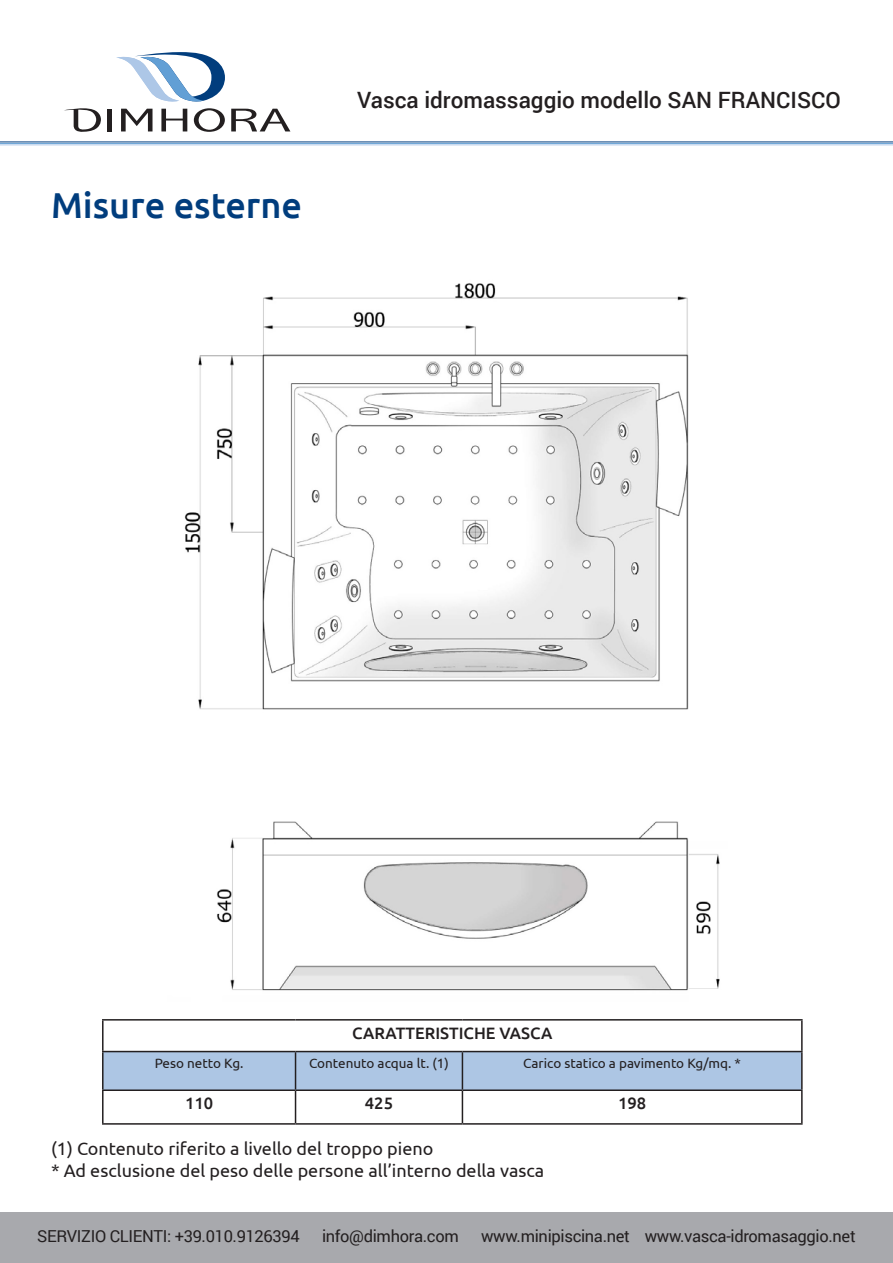
<style>
.page{position:relative;width:893px;height:1263px;background:#fff}
.page>*{position:absolute;margin:0;border:0;box-sizing:border-box;transform-origin:0 0}
.t1{font:500 36px "Ubuntu";color:#013d7d}
.t2{font:500 22.5px "Roboto";color:#231f20}
.t3{font:18px "Ubuntu";color:#231f20}
.t4{font:16.5px "Roboto";letter-spacing:-.02em;color:#231f20}
.t5{font:500 16.5px "Ubuntu";color:#231f20}
.t6{font:13.5px "Ubuntu";color:#231f20}
</style>
<div class="page">
<div style="left:0;top:1212px;width:893px;height:51px;background:#a8a9ad"></div>
<svg style="left:194px;top:108px;width:31px;height:24px"></svg>
<svg style="left:64px;top:108px;width:37px;height:24px"></svg>
<svg style="left:231px;top:109px;width:59px;height:22px"></svg>
<div style="left:107px;top:109px;width:5px;height:22px;background:#231f20"></div>
<svg style="left:161px;top:109px;width:26px;height:22px"></svg>
<svg style="left:121px;top:109px;width:32px;height:22px"></svg>
<svg style="left:116px;top:52px;width:109px;height:50px"></svg>
<hr style="left:0;top:142px;width:893px;height:1px;background:#013d7d">
<hr style="left:0;top:143px;width:893px;height:1px;background:#629fd5">
<hr style="left:0;top:144px;width:893px;height:1px;background:#adc7e7">
<svg style="left:104px;top:1052px;width:697px;height:71px"></svg>
<hr style="left:102px;top:1019px;width:194px;height:1px;background:#231f20">
<hr style="left:102px;top:1020px;width:2px;height:31px;background:#231f20">
<hr style="left:296px;top:1019px;width:166px;height:1px;background:#231f20">
<hr style="left:462px;top:1019px;width:341px;height:1px;background:#231f20">
<hr style="left:801px;top:1020px;width:2px;height:31px;background:#231f20">
<hr style="left:102px;top:1051px;width:194px;height:1px;background:#231f20">
<hr style="left:102px;top:1052px;width:2px;height:37px;background:#231f20">
<hr style="left:296px;top:1051px;width:166px;height:1px;background:#231f20">
<hr style="left:295px;top:1052px;width:1px;height:37px;background:#231f20">
<hr style="left:462px;top:1051px;width:341px;height:1px;background:#231f20">
<hr style="left:462px;top:1052px;width:1px;height:37px;background:#231f20">
<hr style="left:801px;top:1052px;width:2px;height:37px;background:#231f20">
<hr style="left:102px;top:1089px;width:194px;height:2px;background:#231f20">
<hr style="left:102px;top:1091px;width:2px;height:32px;background:#231f20">
<hr style="left:296px;top:1089px;width:166px;height:2px;background:#231f20">
<hr style="left:295px;top:1091px;width:1px;height:32px;background:#231f20">
<hr style="left:462px;top:1089px;width:341px;height:2px;background:#231f20">
<hr style="left:462px;top:1091px;width:1px;height:32px;background:#231f20">
<hr style="left:801px;top:1091px;width:2px;height:32px;background:#231f20">
<hr style="left:102px;top:1123px;width:194px;height:2px;background:#231f20">
<hr style="left:296px;top:1123px;width:166px;height:2px;background:#231f20">
<hr style="left:462px;top:1123px;width:341px;height:2px;background:#231f20">
<img style="left:184px;top:283px;width:536px;height:708px">
<p class="t1" style="left:51px;top:183px;width:253px">Misure esterne</p>
<p class="t2" style="left:357px;top:84px;width:485px">Vasca idromassaggio modello SAN FRANCISCO</p>
<p class="t5" style="left:352px;top:1022px;width:202px">CARATTERISTICHE VASCA</p>
<p class="t6" style="left:155px;top:1055px;width:90px">Peso netto Kg.</p>
<p class="t6" style="left:309px;top:1055px;width:141px">Contenuto acqua lt. (1)</p>
<p class="t6" style="left:523px;top:1055px;width:219px">Carico statico a pavimento Kg/mq. *</p>
<p class="t5" style="left:185px;top:1093px;width:30px">110</p>
<p class="t5" style="left:365px;top:1093px;width:30px">425</p>
<p class="t5" style="left:618px;top:1093px;width:30px">198</p>
<p class="t3" style="left:51px;top:1138px;width:384px">(1) Contenuto riferito a livello del troppo pieno</p>
<p class="t3" style="left:51px;top:1159px;width:495px">* Ad esclusione del peso delle persone all’interno della vasca</p>
<p class="t4" style="left:37px;top:1224px;width:264px">SERVIZIO CLIENTI: +39.010.9126394</p>
<p class="t4" style="left:322px;top:1224px;width:138px">info@dimhora.com</p>
<p class="t4" style="left:481px;top:1224px;width:376px">www.minipiscina.net www.vasca-idromasaggio.net</p>
</div>
